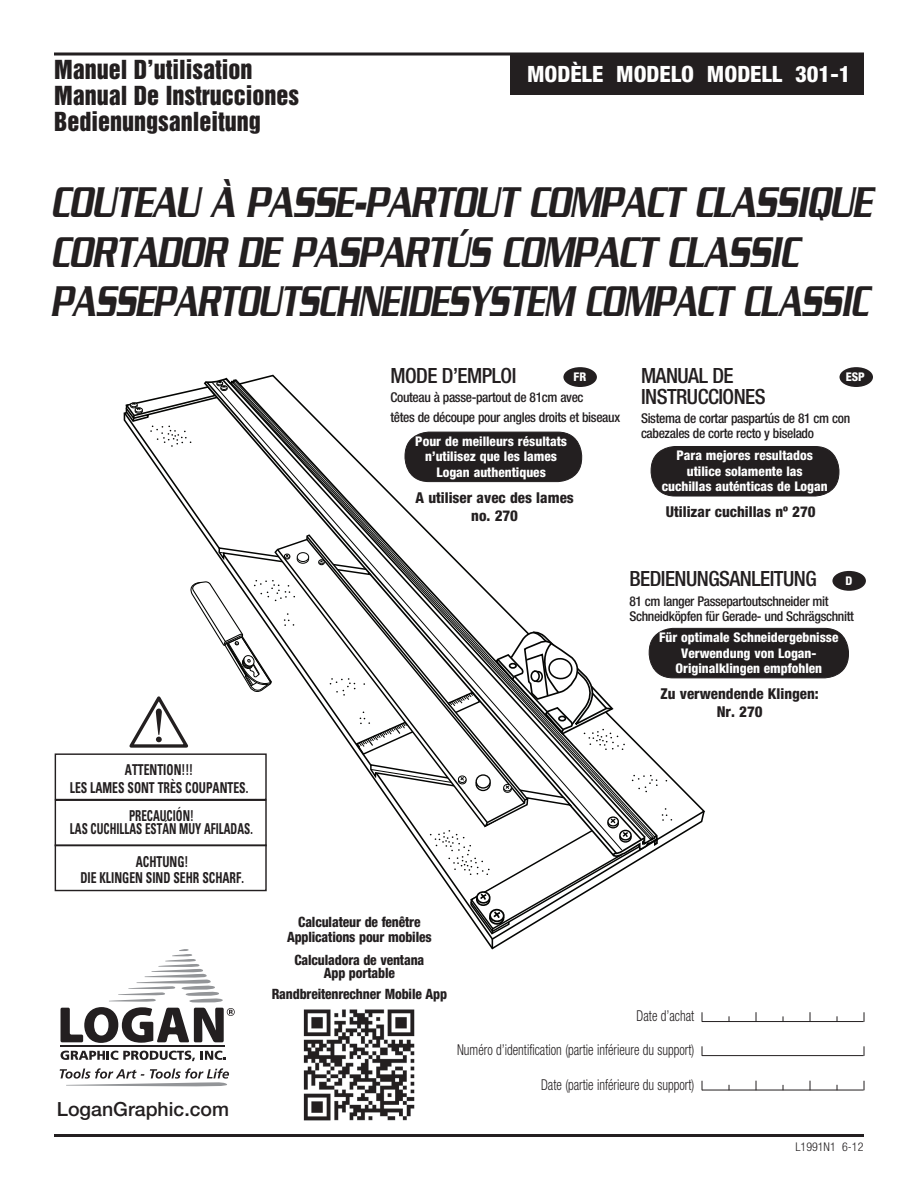
<style>
.page{position:relative;width:918px;height:1188px;background:#fff}
.page>*{position:absolute;margin:0;border:0;box-sizing:border-box;transform-origin:0 0}
.t1{font:italic 500 46.5px/49.5px "Serpentine";letter-spacing:-.02em;color:#231f20;scale:.7 1}
.t2{font:24px/26.4px "Helvetica Inserat Cyr Upright";color:#231f20}
.t3{font:800 condensed 22.5px "Helvetica Neue";color:#fff}
.t4{font:500 condensed 21px/21px "Helvetica Neue";letter-spacing:-.025em;color:#231f20}
.t5{font:500 19.5px "Helvetica Neue";color:#231f20}
.t6{font:300 condensed 15px "Helvetica Neue";color:#231f20;scale:.85 1}
.t7{font:800 condensed 15px/18px "Helvetica Neue";color:#231f20;text-align:center}
.t8{font:700 condensed 15px/18px "Univers";color:#231f20;text-align:center;scale:.78 1}
.t9{font:700 condensed 15px/13.5px "Univers";color:#231f20;text-align:center;scale:.74 1}
.t10{font:800 condensed 14.25px/15px "Helvetica Neue";letter-spacing:-.01em;color:#231f20;text-align:center;scale:.95 1}
.t11{font:500 condensed 13.5px/15px "Helvetica Neue";letter-spacing:-.025em;color:#231f20}
.t12{font:800 condensed 13.35px/15.3px "Helvetica Neue";color:#fff;text-align:center}
.t13{font:300 condensed 12px "Helvetica Neue";color:#231f20}
.t14{font:800 condensed 12px "Helvetica Neue";color:#fff}
</style>
<div class="page">
<svg style="left:54px;top:52px;width:810px;height:4px;fill:#231f20"></svg>
<hr style="left:54px;top:1134px;width:810px;height:3px;background:#231f20">
<svg style="left:230px;top:382px;width:422px;height:381px"></svg>
<svg style="left:273px;top:533px;width:256px;height:230px"></svg>
<svg style="left:305px;top:537px;width:222px;height:236px"></svg>
<svg style="left:494px;top:626px;width:131px;height:124px"></svg>
<svg style="left:124px;top:381px;width:104px;height:66px"></svg>
<svg style="left:369px;top:763px;width:303px;height:185px"></svg>
<svg style="left:61px;top:949px;width:174px;height:94px"></svg>
<svg style="left:61px;top:1051px;width:134px;height:10px"></svg>
<svg style="left:201px;top:1051px;width:25px;height:9px"></svg>
<hr style="left:60px;top:1045px;width:165px;height:2px;background:#231f20">
<svg style="left:60px;top:1068px;width:169px;height:18px"></svg>
<div style="left:405px;top:432px;width:177px;height:50px;background:#231f20;border-radius:24px"></div>
<div style="left:405px;top:432px;width:177px;height:50px;border:1px solid #231f20;border-radius:24px"></div>
<hr style="left:702px;top:1021px;width:162px;height:1px;background:#231f20">
<div style="left:511px;top:54px;width:353px;height:41px;background:#231f20"></div>
<hr style="left:702px;top:1055px;width:162px;height:1px;background:#231f20">
<hr style="left:702px;top:1090px;width:162px;height:1px;background:#231f20">
<div style="left:563px;top:367px;width:34px;height:20px;background:#231f20;border-radius:50%"></div>
<div style="left:651px;top:447px;width:188px;height:49px;background:#231f20;border-radius:24px"></div>
<div style="left:651px;top:446px;width:188px;height:50px;border:1px solid #231f20;border-radius:24px"></div>
<div style="left:840px;top:367px;width:33px;height:20px;background:#231f20;border-radius:50%"></div>
<div style="left:649px;top:628px;width:199px;height:50px;background:#231f20;border-radius:24px"></div>
<div style="left:649px;top:628px;width:200px;height:50px;border:1px solid #231f20;border-radius:24px"></div>
<div style="left:832px;top:571px;width:34px;height:20px;background:#231f20;border-radius:50%"></div>
<svg style="left:129px;top:546px;width:353px;height:210px"></svg>
<div style="left:55px;top:844px;width:212px;height:47px;border:1px solid #231f20"></div>
<div style="left:55px;top:800px;width:212px;height:46px;border:1px solid #231f20"></div>
<div style="left:55px;top:753px;width:212px;height:47px;border:1px solid #231f20"></div>
<img style="left:303px;top:1009px;width:112px;height:112px">
<h2 class="t2" style="left:54px;top:56px;width:247px">Manuel D’utilisation<br>Manual De Instrucciones<br>Bedienungsanleitung</h2>
<h3 class="t3" style="left:527px;top:60px;width:325px">MODÈLE MODELO MODELL 301-1</h3>
<h1 class="t1" style="left:51px;top:177px;width:1174px">COUTEAU À PASSE-PARTOUT COMPACT CLASSIQUE<br>CORTADOR DE PASPARTÚS COMPACT CLASSIC<br>PASSEPARTOUTSCHNEIDESYSTEM COMPACT CLASSIC</h1>
<h3 class="t4" style="left:390px;top:364px;width:127px">MODE D’EMPLOI</h3>
<p class="t11" style="left:390px;top:387px;width:231px;line-height:19.5px">Couteau à passe-partout de 81cm avec<br>têtes de découpe pour angles droits et biseaux</p>
<p class="t14" style="left:574px;top:370px;width:14px">FR</p>
<p class="t12" style="left:415px;top:433px;width:153px">Pour de meilleurs résultats n’utilisez que les lames<br>Logan authentiques</p>
<p class="t7" style="left:416px;top:488px;width:160px">A utiliser avec des lames no. 270</p>
<h3 class="t4" style="left:641px;top:364px;width:126px">MANUAL DE<br>INSTRUCCIONES</h3>
<p class="t11" style="left:641px;top:411px;width:211px">Sistema de cortar paspartús de 81 cm con cabezales de corte recto y biselado</p>
<p class="t14" style="left:846px;top:370px;width:21px">ESP</p>
<p class="t12" style="left:662px;top:448px;width:168px">Para mejores resultados utilice solamente las cuchillas auténticas de Logan</p>
<p class="t7" style="left:666px;top:502px;width:151px">Utilizar cuchillas nº 270</p>
<p class="t8" style="left:70px;top:760px;width:230px">ATTENTION!!!<br>LES LAMES SONT TRÈS COUPANTES.</p>
<p class="t9" style="left:70px;top:809px;width:249px">PRECAUCIÓN!<br>LAS CUCHILLAS ESTÁN MUY AFILADAS.</p>
<p class="t8" style="left:80px;top:853px;width:211px;line-height:16.5px">ACHTUNG!<br>DIE KLINGEN SIND SEHR SCHARF.</p>
<h3 class="t5" style="left:57px;top:1097px;width:174px">LoganGraphic.com</h3>
<h3 class="t4" style="left:629px;top:568px;width:189px">BEDIENUNGSANLEITUNG</h3>
<p class="t11" style="left:629px;top:593px;width:226px">81 cm langer Passepartoutschneider mit<br>Schneidköpfen für Gerade- und Schrägschnitt</p>
<p class="t14" style="left:845px;top:573px;width:8px">D</p>
<p class="t12" style="left:659px;top:630px;width:181px">Für optimale Schneidergebnisse<br>Verwendung von Logan-<br>Originalklingen empfohlen</p>
<p class="t7" style="left:661px;top:685px;width:160px">Zu verwendende Klingen:<br>Nr. 270</p>
<p class="t10" style="left:287px;top:914px;width:154px">Calculateur de fenêtre<br>Applications pour mobiles</p>
<p class="t10" style="left:294px;top:953px;width:138px;line-height:13.5px">Calculadora de ventana<br>App portable</p>
<p class="t10" style="left:272px;top:986px;width:186px">Randbreitenrechner Mobile App</p>
<p class="t6" style="left:637px;top:1007px;width:69px">Date d’achat</p>
<p class="t6" style="left:457px;top:1041px;width:281px">Numéro d’identification (partie inférieure du support)</p>
<p class="t6" style="left:541px;top:1076px;width:182px">Date (partie inférieure du support)</p>
<p class="t13" style="left:796px;top:1140px;width:69px">L1991N1 6-12</p>
</div>
